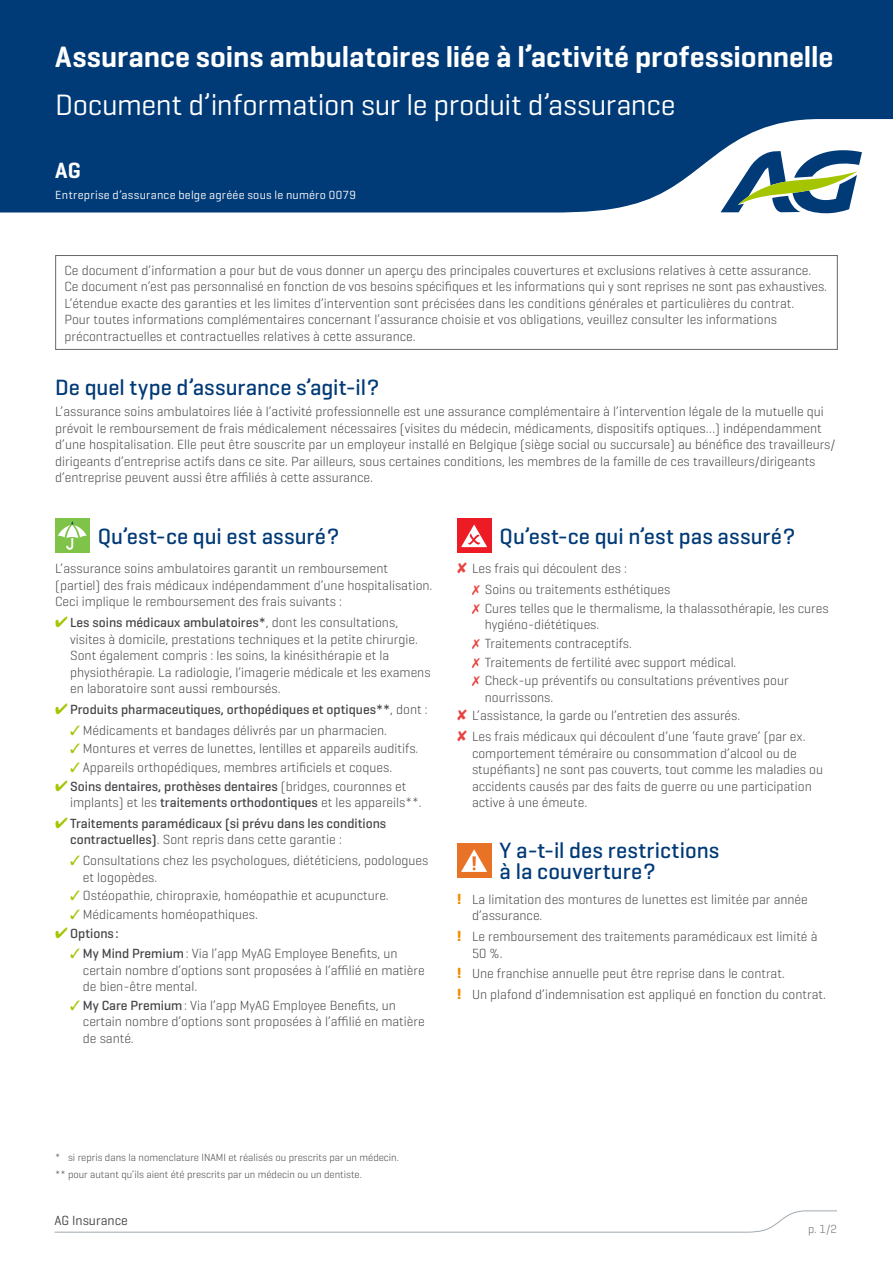
<style>
.page{position:relative;width:893px;height:1263px;background:#fff}
.page>*{position:absolute;margin:0;border:0;box-sizing:border-box;transform-origin:0 0}
.t1{font:600 30px "Geogrotesque";color:#fff}
.t2{font:30px "Geogrotesque";letter-spacing:-.015em;color:#fff}
.t3{font:500 22.5px/21px "Geogrotesque";letter-spacing:.005em;color:#003a77}
.t4{font:600 22.5px "Geogrotesque";color:#fff}
.t5{font:300 13.5px/16.5px "Geogrotesque";color:#454347}
.t6{font:500 13.5px/16.5px "Geogrotesque";color:#454347}
.t7{font:13.5px "Geogrotesque";color:#454347}
.t8{font:12px "Geogrotesque";letter-spacing:.025em;color:#fff}
.t9{font:300 12px "Geogrotesque";color:#6d6c70}
.t10{font:300 10.5px/17px "Geogrotesque";color:#454347}
.s1{color:#a5c500}
.s2{font-weight:500}
.s3{font-weight:300}
.s4{color:#e7423f}
.s5{font-weight:700;font-size:15px;color:#f18e00}
</style>
<div class="page">
<div style="left:0;top:0;width:893px;height:119px;background:#003a77"></div>
<svg style="left:0;top:119px;width:893px;height:95px;background:#205388"></svg>
<svg style="left:720px;top:145px;width:142px;height:68px"></svg>
<div style="left:55px;top:255px;width:783px;height:95px;border:1px solid #68676c"></div>
<div style="left:55px;top:519px;width:34px;height:34px;background:#7fc349"></div>
<svg style="left:58px;top:521px;width:29px;height:29px"></svg>
<div style="left:457px;top:519px;width:34px;height:34px;background:#ed1c24"></div>
<svg style="left:461px;top:524px;width:26px;height:23px"></svg>
<div style="left:457px;top:843px;width:34px;height:35px;background:#e87225"></div>
<svg style="left:461px;top:849px;width:26px;height:23px"></svg>
<svg style="left:54px;top:1210px;width:783px;height:23px"></svg>
<h1 class="t1" style="left:55px;top:38px;width:780px">Assurance soins ambulatoires liée à l’activité professionnelle</h1>
<h1 class="t2" style="left:55px;top:86px;width:622px">Document d’information sur le produit d’assurance</h1>
<h2 class="t4" style="left:55px;top:157px;width:27px">AG</h2>
<p class="t8" style="left:55px;top:188px;width:302px">Entreprise d’assurance belge agréée sous le numéro 0079</p>
<p class="t5" style="left:65px;top:261px;width:764px">Ce document d’information a pour but de vous donner un aperçu des principales couvertures et exclusions relatives à cette assurance.<br>Ce document n’est pas personnalisé en fonction de vos besoins spécifiques et les informations qui y sont reprises ne sont pas exhaustives.<br>L’étendue exacte des garanties et les limites d’intervention sont précisées dans les conditions générales et particulières du contrat.<br>Pour toutes informations complémentaires concernant l’assurance choisie et vos obligations, veuillez consulter les informations précontractuelles et contractuelles relatives à cette assurance.</p>
<h2 class="t3" style="left:55px;top:377px;width:326px">De quel type d’assurance s’agit-il?</h2>
<p class="t5" style="left:55px;top:403px;width:782px">L’assurance soins ambulatoires liée à l’activité professionnelle est une assurance complémentaire à l’intervention légale de la mutuelle qui prévoit le remboursement de frais médicalement nécessaires (visites du médecin, médicaments, dispositifs optiques…) indépendamment d’une hospitalisation. Elle peut être souscrite par un employeur installé en Belgique (siège social ou succursale) au bénéfice des travailleurs/ dirigeants d’entreprise actifs dans ce site. Par ailleurs, sous certaines conditions, les membres de la famille de ces travailleurs/dirigeants d’entreprise peuvent aussi être affiliés à cette assurance.</p>
<h2 class="t3" style="left:98px;top:525px;width:243px">Qu’est-ce qui est assuré?</h2>
<p class="t5" style="left:55px;top:560px;width:379px">L’assurance soins ambulatoires garantit un remboursement (partiel) des frais médicaux indépendamment d’une hospitalisation.<br>Ceci implique le remboursement des frais suivants :</p>
<p class="t5" style="left:70px;top:614px;width:362px;text-indent:-15px"><span class="s1">✔</span> <span class="s2">Les soins médicaux ambulatoires*</span>, dont les consultations, visites à domicile, prestations techniques et la petite chirurgie.<br>Sont également compris : les soins, la kinésithérapie et la physiothérapie. La radiologie, l’imagerie médicale et les examens en laboratoire sont aussi remboursés.</p>
<p class="t6" style="left:55px;top:701px;width:374px"><span class="s1">✔</span> Produits pharmaceutiques, orthopédiques et optiques**<span class="s3">, dont :</span></p>
<p class="t5" style="left:70px;top:721px;width:318px"><span class="s1">✓</span> Médicaments et bandages délivrés par un pharmacien.</p>
<p class="t5" style="left:70px;top:740px;width:350px"><span class="s1">✓</span> Montures et verres de lunettes, lentilles et appareils auditifs.</p>
<p class="t5" style="left:70px;top:759px;width:324px"><span class="s1">✓</span> Appareils orthopédiques, membres artificiels et coques.</p>
<p class="t6" style="left:70px;top:777px;width:353px;text-indent:-15px"><span class="s1">✔</span> Soins dentaires, prothèses dentaires <span class="s3">(bridges, couronnes et implants) et les</span> traitements orthodontiques <span class="s3">et les appareils**.</span></p>
<p class="t6" style="left:70px;top:815px;width:318px;text-indent:-15px"><span class="s1">✔</span> Traitements paramédicaux (si prévu dans les conditions contractuelles)<span class="s3">. Sont repris dans cette garantie :</span></p>
<p class="t5" style="left:83px;top:852px;width:347px;text-indent:-13px"><span class="s1">✓</span> Consultations chez les psychologues, diététiciens, podologues et logopèdes.</p>
<p class="t5" style="left:70px;top:887px;width:320px"><span class="s1">✓</span> Ostéopathie, chiropraxie, homéopathie et acupuncture.</p>
<p class="t5" style="left:70px;top:905px;width:189px"><span class="s1">✓</span> Médicaments homéopathiques.</p>
<p class="t6" style="left:55px;top:924px;width:65px"><span class="s1">✔</span> Options :</p>
<p class="t5" style="left:83px;top:945px;width:343px;text-indent:-13px"><span class="s1">✓</span> <span class="s2">My Mind Premium</span>: Via l’app MyAG Employee Benefits, un certain nombre d’options sont proposées à l’affilié en matière de bien-être mental.</p>
<p class="t5" style="left:83px;top:996px;width:343px;text-indent:-13px"><span class="s1">✓</span> <span class="s2">My Care Premium</span>: Via l’app MyAG Employee Benefits, un certain nombre d’options sont proposées à l’affilié en matière de santé.</p>
<h2 class="t3" style="left:500px;top:525px;width:297px">Qu’est-ce qui n’est pas assuré?</h2>
<p class="t5" style="left:472px;top:558px;width:200px;line-height:20.7px;text-indent:-15px"><span class="s4">✘</span> Les frais qui découlent des :<br><span class="s4">✗</span> Soins ou traitements esthétiques</p>
<p class="t5" style="left:485px;top:599px;width:345px;text-indent:-13px"><span class="s4">✗</span> Cures telles que le thermalisme, la thalassothérapie, les cures hygiéno-diététiques.</p>
<p class="t5" style="left:472px;top:634px;width:318px;line-height:18.6px"><span class="s4">✗</span> Traitements contraceptifs.<br><span class="s4">✗</span> Traitements de fertilité avec support médical.<br><span class="s4">✗</span> Check-up préventifs ou consultations préventives pour</p>
<p class="t5" style="left:457px;top:687px;width:285px;line-height:18.6px;text-indent:28px">nourrissons.<br><span class="s4">✘</span> L’assistance, la garde ou l’entretien des assurés.</p>
<p class="t5" style="left:472px;top:728px;width:353px;text-indent:-15px"><span class="s4">✘</span> Les frais médicaux qui découlent d’une ‘faute grave’ (par ex. comportement téméraire ou consommation d’alcool ou de stupéfiants) ne sont pas couverts, tout comme les maladies ou accidents causés par des faits de guerre ou une participation active à une émeute.</p>
<h2 class="t3" style="left:500px;top:839px;width:221px">Y a-t-il des restrictions à la couverture?</h2>
<p class="t5" style="left:472px;top:890px;width:337px;text-indent:-15px"><span class="s5">!</span> La limitation des montures de lunettes est limitée par année d’assurance.</p>
<p class="t5" style="left:472px;top:928px;width:347px;text-indent:-15px"><span class="s5">!</span> Le remboursement des traitements paramédicaux est limité à<br>50 %.</p>
<p class="t5" style="left:457px;top:963px;width:370px;line-height:20.7px"><span class="s5">!</span> Une franchise annuelle peut être reprise dans le contrat.<br><span class="s5">!</span> Un plafond d’indemnisation est appliqué en fonction du contrat.</p>
<p class="t10" style="left:55px;top:1148px;width:345px">* si repris dans la nomenclature INAMI et réalisés ou prescrits par un médecin. ** pour autant qu’ils aient été prescrits par un médecin ou un dentiste.</p>
<p class="t7" style="left:55px;top:1212px;width:75px">AG Insurance</p>
<p class="t9" style="left:808px;top:1222px;width:30px">p. 1/2</p>
</div>
